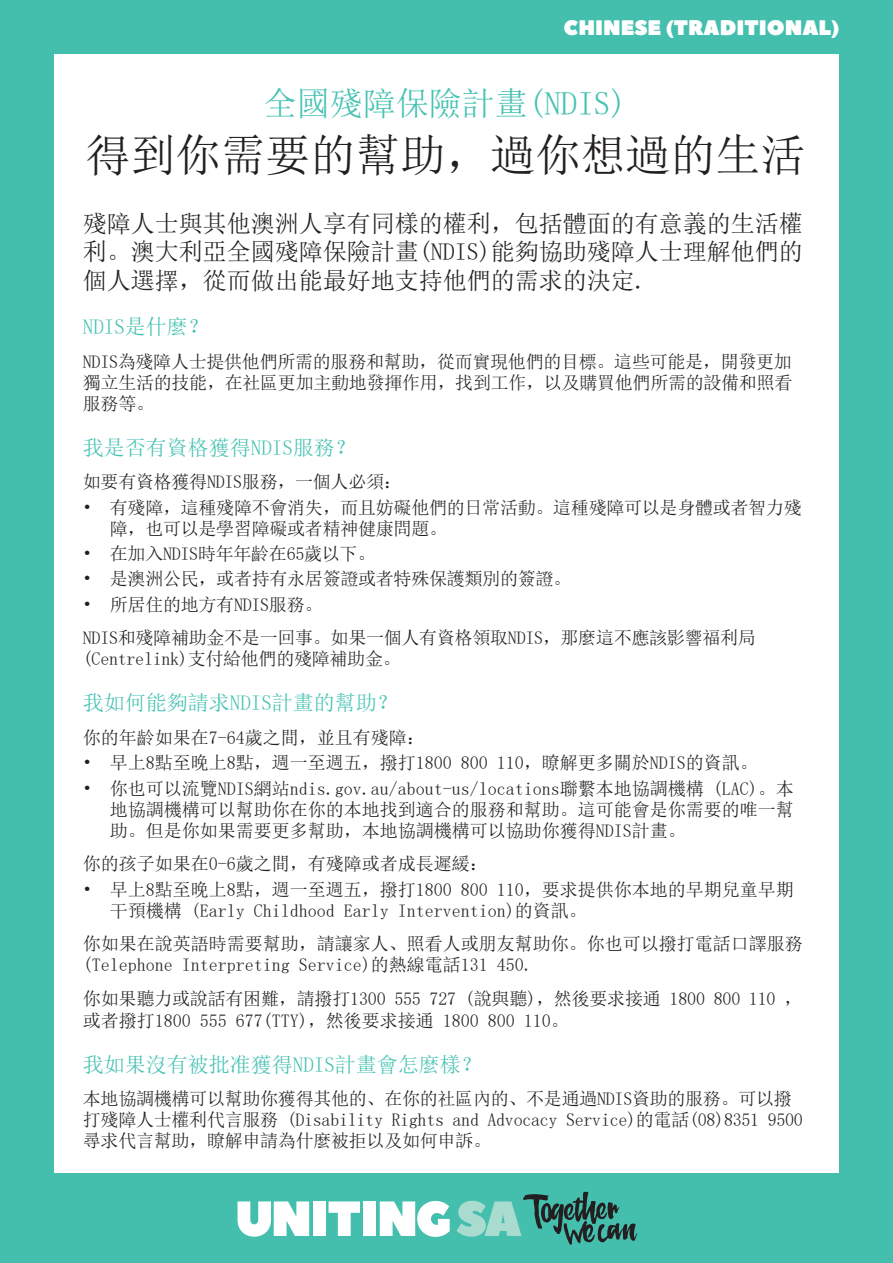
<style>
.page{position:relative;width:893px;height:1263px;background:#44bfae}
.page>*{position:absolute;margin:0;border:0;box-sizing:border-box;transform-origin:0 0}
.t1{font:45px "Sim Sun";color:#231f20}
.t2{font:33px "Sim Sun";color:#44c2b2}
.t3{font:24px/28.5px "Sim Sun";color:#231f20;text-align:justify}
.t4{font:21px "Sim Sun";color:#44c2b2}
.t5{font:21px "Peace Sans";color:#fff}
.t6{font:18px/21px "Sim Sun";letter-spacing:-.015em;color:#231f20}
</style>
<div class="page">
<div style="left:54px;top:54px;width:785px;height:1155px;background:#fff"></div>
<div style="left:0;top:1174px;width:893px;height:89px;background:#44bfae"></div>
<svg style="left:238px;top:1201px;width:71px;height:36px"></svg>
<div style="left:313px;top:1201px;width:13px;height:35px;background:#fff"></div>
<svg style="left:328px;top:1201px;width:32px;height:35px"></svg>
<div style="left:363px;top:1201px;width:13px;height:35px;background:#fff"></div>
<svg style="left:380px;top:1201px;width:70px;height:36px"></svg>
<svg style="left:457px;top:1192px;width:180px;height:53px"></svg>
<p class="t5" style="left:563px;top:14px;width:278px">CHINESE (TRADITIONAL)</p>
<p class="t2" style="left:264px;top:87px;width:364px">全國殘障保險計畫(NDIS)</p>
<p class="t1" style="left:85px;top:133px;width:721px">得到你需要的幫助，過你想過的生活</p>
<p class="t3" style="left:83px;top:209px;width:721px">殘障人士與其他澳洲人享有同樣的權利，包括體面的有意義的生活權利。澳大利亞全國殘障保險計畫(NDIS)能夠協助殘障人士理解他們的個人選擇，從而做出能最好地支持他們的需求的決定.</p>
<p class="t4" style="left:83px;top:316px;width:128px">NDIS是什麼？</p>
<p class="t6" style="left:83px;top:351px;width:711px;text-align:justify">NDIS為殘障人士提供他們所需的服務和幫助，從而實現他們的目標。這些可能是，開發更加獨立生活的技能，在社區更加主動地發揮作用，找到工作，以及購買他們所需的設備和照看服務等。</p>
<p class="t4" style="left:83px;top:437px;width:275px">我是否有資格獲得NDIS服務？</p>
<p class="t6" style="left:83px;top:471px;width:320px">如要有資格獲得NDIS服務，一個人必須：</p>
<p class="t6" style="left:110px;top:497px;width:693px;text-indent:-27px">• 有殘障，這種殘障不會消失，而且妨礙他們的日常活動。這種殘障可以是身體或者智力殘障，也可以是學習障礙或者精神健康問題。</p>
<p class="t6" style="left:83px;top:543px;width:294px">• 在加入NDIS時年年齡在65歲以下。</p>
<p class="t6" style="left:83px;top:568px;width:490px">• 是澳洲公民，或者持有永居簽證或者特殊保護類別的簽證。</p>
<p class="t6" style="left:83px;top:593px;width:241px">• 所居住的地方有NDIS服務。</p>
<p class="t6" style="left:83px;top:627px;width:674px">NDIS和殘障補助金不是一回事。如果一個人有資格領取NDIS，那麼這不應該影響福利局(Centrelink)支付給他們的殘障補助金。</p>
<p class="t4" style="left:83px;top:692px;width:317px">我如何能夠請求NDIS計畫的幫助？</p>
<p class="t6" style="left:83px;top:727px;width:344px">你的年齡如果在7-64歲之間，並且有殘障：</p>
<p class="t6" style="left:83px;top:752px;width:677px">• 早上8點至晚上8點，週一至週五，撥打1800 800 110，瞭解更多關於NDIS的資訊。</p>
<p class="t6" style="left:110px;top:777px;width:685px;text-align:justify;text-indent:-27px">• 你也可以流覽NDIS網站ndis.gov.au/about-us/locations聯繫本地協調機構 (LAC)。本地協調機構可以幫助你在你的本地找到適合的服務和幫助。這可能會是你需要的唯一幫助。但是你如果需要更多幫助，本地協調機構可以協助你獲得NDIS計畫。</p>
<p class="t6" style="left:83px;top:853px;width:407px">你的孩子如果在0-6歲之間，有殘障或者成長遲緩：</p>
<p class="t6" style="left:110px;top:879px;width:685px;text-indent:-27px">• 早上8點至晚上8點，週一至週五，撥打1800 800 110，要求提供你本地的早期兒童早期干預機構 (Early Childhood Early Intervention)的資訊。</p>
<p class="t6" style="left:83px;top:933px;width:721px">你如果在說英語時需要幫助，請讓家人、照看人或朋友幫助你。你也可以撥打電話口譯服務(Telephone Interpreting Service)的熱線電話131 450.</p>
<p class="t6" style="left:83px;top:988px;width:721px;line-height:21.6px">你如果聽力或說話有困難，請撥打1300 555 727 (說與聽)，然後要求接通 1800 800 110 ，或者撥打1800 555 677(TTY)，然後要求接通 1800 800 110。</p>
<p class="t4" style="left:83px;top:1054px;width:401px">我如果沒有被批准獲得NDIS計畫會怎麼樣？</p>
<p class="t6" style="left:83px;top:1088px;width:721px">本地協調機構可以幫助你獲得其他的、在你的社區內的、不是通過NDIS資助的服務。可以撥打殘障人士權利代言服務 (Disability Rights and Advocacy Service)的電話(08)8351 9500尋求代言幫助，瞭解申請為什麼被拒以及如何申訴。</p>
</div>
